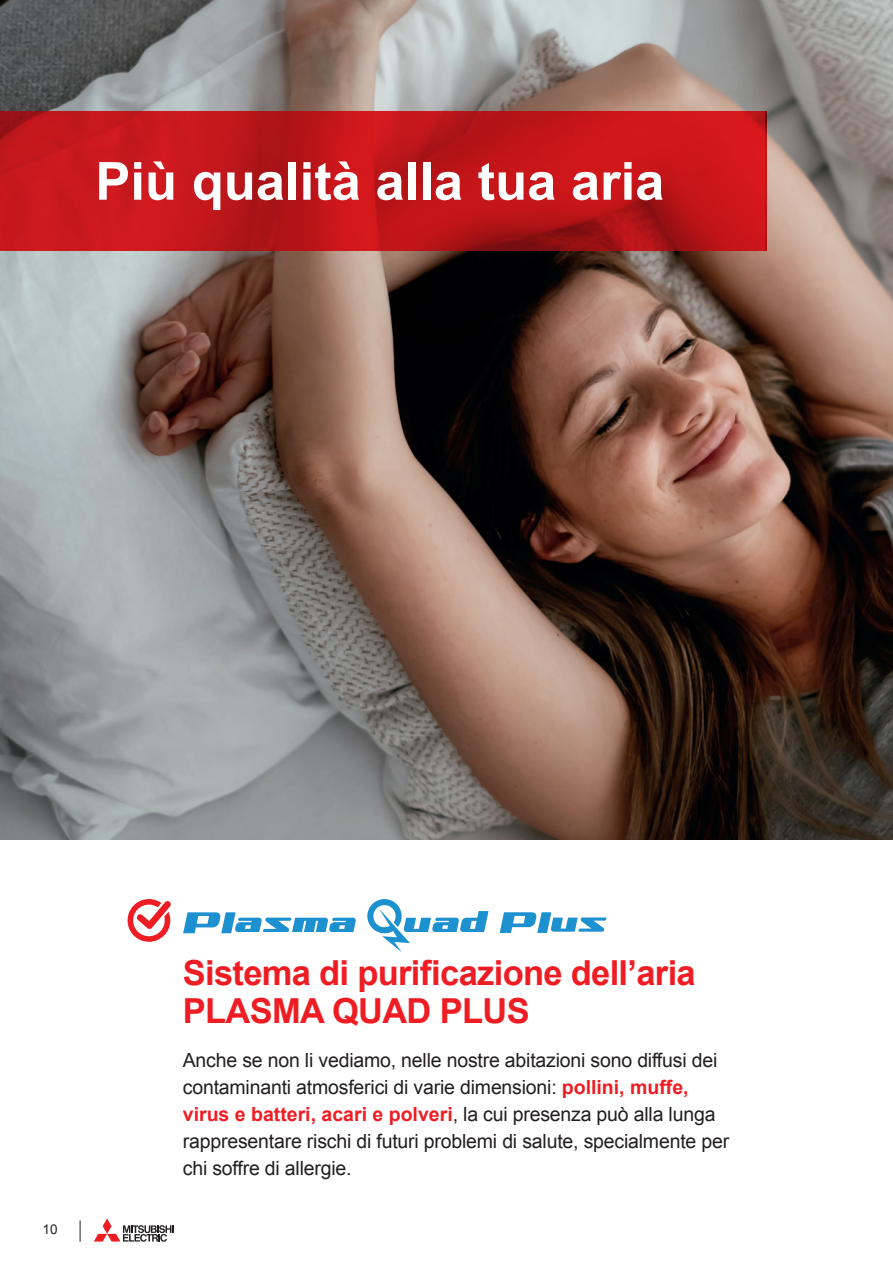
<style>
.page{position:relative;width:893px;height:1263px;background:#fff}
.page>*{position:absolute;margin:0;border:0;box-sizing:border-box;transform-origin:0 0}
.t1{font:700 52.5px "Arial";color:#fff}
.t2{font:700 34.5px/37.5px "Arial";letter-spacing:-.02em;color:#ee1d23}
.t3{font:19.5px/27px "Arial";letter-spacing:-.01em;color:#231f20}
.t4{font:13.5px "Arial";color:#231f20}
.s1{font-weight:700;color:#ee1d23}
</style>
<div class="page">
<svg style="left:94px;top:1218px;width:80px;height:24px"></svg>
<svg style="left:80px;top:1220px;width:1px;height:22px"></svg>
<img style="left:0;top:0;width:893px;height:840px">
<svg style="left:0;top:111px;width:766px;height:139px;background:#c0161a"></svg>
<svg style="left:183px;top:912px;width:173px;height:21px"></svg>
<svg style="left:367px;top:899px;width:122px;height:53px"></svg>
<svg style="left:500px;top:912px;width:107px;height:21px"></svg>
<svg style="left:128px;top:899px;width:43px;height:43px"></svg>
<h1 class="t1" style="left:95px;top:147px;width:570px">Più qualità alla tua aria</h1>
<p class="t4" style="left:43px;top:1220px;width:17px">10</p>
<h2 class="t2" style="left:183px;top:956px;width:514px">Sistema di purificazione dell’aria<br>PLASMA QUAD PLUS</h2>
<p class="t3" style="left:183px;top:1047px;width:548px">Anche se non li vediamo, nelle nostre abitazioni sono diffusi dei contaminanti atmosferici di varie dimensioni: <span class="s1">pollini, muffe, virus e batteri, acari e polveri</span>, la cui presenza può alla lunga rappresentare rischi di futuri problemi di salute, specialmente per chi soffre di allergie.</p>
</div>
